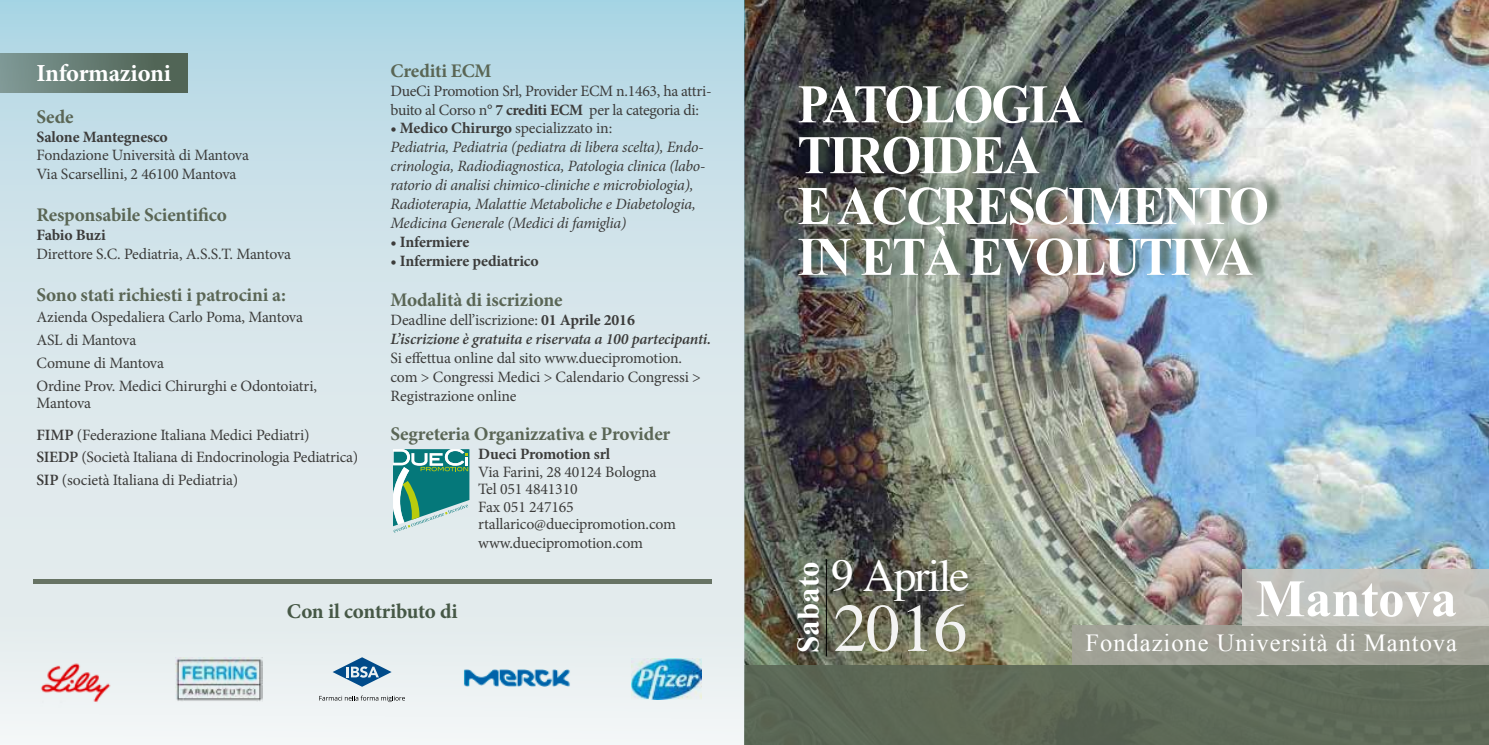
<style>
.page{position:relative;width:1489px;height:745px;background:#fff}
.page>*{position:absolute;margin:0;border:0;box-sizing:border-box;transform-origin:0 0}
.t1{font:68.08px "Times";color:#f3f3f2}
.t2{font:700 54.25px/50.8px "Times New Roman";letter-spacing:-.04em;color:#fff;scale:.93 1}
.t3{font:700 52.5px "Times New Roman";color:#fff}
.t4{font:45.32px "Times";letter-spacing:-.04em;color:#fff}
.t5{font:700 30.97px "Times New Roman";color:#fff}
.t6{font:24.5px "Times New Roman";letter-spacing:.04em;color:#fff}
.t7{font:700 24.5px "Minion Pro";letter-spacing:-.01em;color:#fff}
.t8{font:700 21px "Minion Pro";letter-spacing:-.015em;color:#465846}
.t9{font:700 19.25px "Minion Pro";letter-spacing:-.01em;color:#5a6655}
.t10{font:15.75px/18.9px "Minion Pro";letter-spacing:-.015em;color:#3c3c3b}
.t11{font:italic 15.75px/18.9px "Minion Pro";letter-spacing:-.02em;color:#3c3c3b}
.t12{font:italic 600 15.75px/18.9px "Minion Pro";letter-spacing:-.01em;color:#3c3c3b}
.t13{font:700 15.75px "Minion Pro";letter-spacing:-.01em;color:#3c3c3b}
.s1{font-weight:600}
.s2{font-weight:700}
.s3{font-weight:700;font-style:normal}
.s4{font-style:normal}
.s5{font-weight:400;font-style:normal}
</style>
<div class="page">
<img style="left:744px;top:0;width:744px;height:665px">
<img style="left:798px;top:71px;width:487px;height:208px">
<hr style="left:825px;top:559px;width:1px;height:96px;background:#000">
<div style="left:744px;top:665px;width:744px;height:79px;background:#5a6655"></div>
<div style="left:1071px;top:625px;width:417px;height:39px;background:#a2a298"></div>
<div style="left:1241px;top:568px;width:247px;height:57px;background:#c8c7c1"></div>
<svg style="left:0;top:0;width:744px;height:744px;background:#d5e5eb"></svg>
<svg style="left:393px;top:449px;width:76px;height:83px;background:#61a89e"></svg>
<div style="left:0;top:53px;width:187px;height:40px;background:linear-gradient(to right,#7f9895,#4b5e4d)"></div>
<hr style="left:33px;top:579px;width:678px;height:4px;background:#677364">
<img style="left:36px;top:651px;width:83px;height:55px">
<img style="left:631px;top:658px;width:70px;height:41px">
<svg style="left:332px;top:656px;width:59px;height:30px;background:#91b1ca"></svg>
<svg style="left:319px;top:695px;width:86px;height:6px"></svg>
<img style="left:175px;top:657px;width:87px;height:44px">
<img style="left:461px;top:668px;width:113px;height:18px">
<h3 class="t7" style="left:36px;top:55px;width:136px">Informazioni</h3>
<p class="t9" style="left:36px;top:103px;width:39px">Sede</p>
<p class="t13" style="left:36px;top:125px;width:133px">Salone Mantegnesco</p>
<p class="t10" style="left:36px;top:146px;width:214px">Fondazione Università di Mantova<br>Via Scarsellini, 2 46100 Mantova</p>
<p class="t9" style="left:36px;top:201px;width:192px">Responsabile Scientifico</p>
<p class="t13" style="left:36px;top:224px;width:71px">Fabio Buzi</p>
<p class="t10" style="left:36px;top:245px;width:256px">Direttore S.C. Pediatria, A.S.S.T. Mantova</p>
<p class="t9" style="left:36px;top:281px;width:251px">Sono stati richiesti i patrocini a:</p>
<p class="t10" style="left:36px;top:306px;width:282px;line-height:22.8px">Azienda Ospedaliera Carlo Poma, Mantova<br>ASL di Mantova<br>Comune di Mantova<br>Ordine Prov. Medici Chirurghi e Odontoiatri,</p>
<p class="t10" style="left:36px;top:387px;width:274px;line-height:31.5px">Mantova<br><span class="s1">FIMP</span> (Federazione Italiana Medici Pediatri)</p>
<p class="t10" style="left:36px;top:446px;width:323px;line-height:22.8px"><span class="s1">SIEDP</span> (Società Italiana di Endocrinologia Pediatrica)<br><span class="s1">SIP</span> (società Italiana di Pediatria)</p>
<p class="t9" style="left:390px;top:57px;width:103px">Crediti ECM</p>
<p class="t10" style="left:390px;top:81px;width:323px">DueCi Promotion Srl, Provider ECM n.1463, ha attri&shy;buito al Corso n° <span class="s2">7 crediti ECM</span> per la categoria di:</p>
<p class="t11" style="left:390px;top:119px;width:316px"><span class="s3">• Medico Chirurgo</span> <span class="s4">specializzato in:<br></span>Pediatria, Pediatria (pediatra di libera scelta), Endo&shy;crinologia, Radiodiagnostica, Patologia clinica (labo&shy;ratorio di analisi chimico-cliniche e microbiologia), Radioterapia, Malattie Metaboliche e Diabetologia, Medicina Generale (Medici di famiglia)</p>
<p class="t13" style="left:390px;top:231px;width:80px">• Infermiere</p>
<p class="t13" style="left:390px;top:249px;width:150px">• Infermiere pediatrico</p>
<p class="t9" style="left:390px;top:286px;width:174px">Modalità di iscrizione</p>
<p class="t12" style="left:390px;top:310px;width:322px"><span class="s5">Deadline dell’iscrizione:</span> <span class="s3">01 Aprile 2016<br></span>L’iscrizione è gratuita e riservata a 100 partecipanti.</p>
<p class="t10" style="left:390px;top:348px;width:312px">Si effettua online dal sito www.duecipromotion. com &gt; Congressi Medici &gt; Calendario Congressi &gt;<br>Registrazione online</p>
<p class="t9" style="left:390px;top:420px;width:281px">Segreteria Organizzativa e Provider</p>
<p class="t13" style="left:478px;top:443px;width:134px">Dueci Promotion srl</p>
<p class="t10" style="left:478px;top:462px;width:199px;line-height:17.8px">Via Farini, 28 40124 Bologna<br>Tel 051 4841310<br>Fax 051 247165 rtallarico@duecipromotion.com www.duecipromotion.com</p>
<h3 class="t8" style="left:287px;top:596px;width:172px">Con il contributo di</h3>
<h2 class="t2" style="left:797px;top:77px;width:508px">PATOLOGIA<br>TIROIDEA<br>E ACCRESCIMENTO<br>IN ETÀ EVOLUTIVA</h2>
<h3 class="t5" style="left:786px;top:652px;width:93px;rotate:-90deg">Sabato</h3>
<h3 class="t4" style="left:831px;top:533px;width:140px">9 Aprile</h3>
<h1 class="t1" style="left:833px;top:564px;width:136px">2016</h1>
<h3 class="t3" style="left:1255px;top:562px;width:203px">Mantova</h3>
<h3 class="t6" style="left:1085px;top:626px;width:373px">Fondazione Università di Mantova</h3>
</div>
